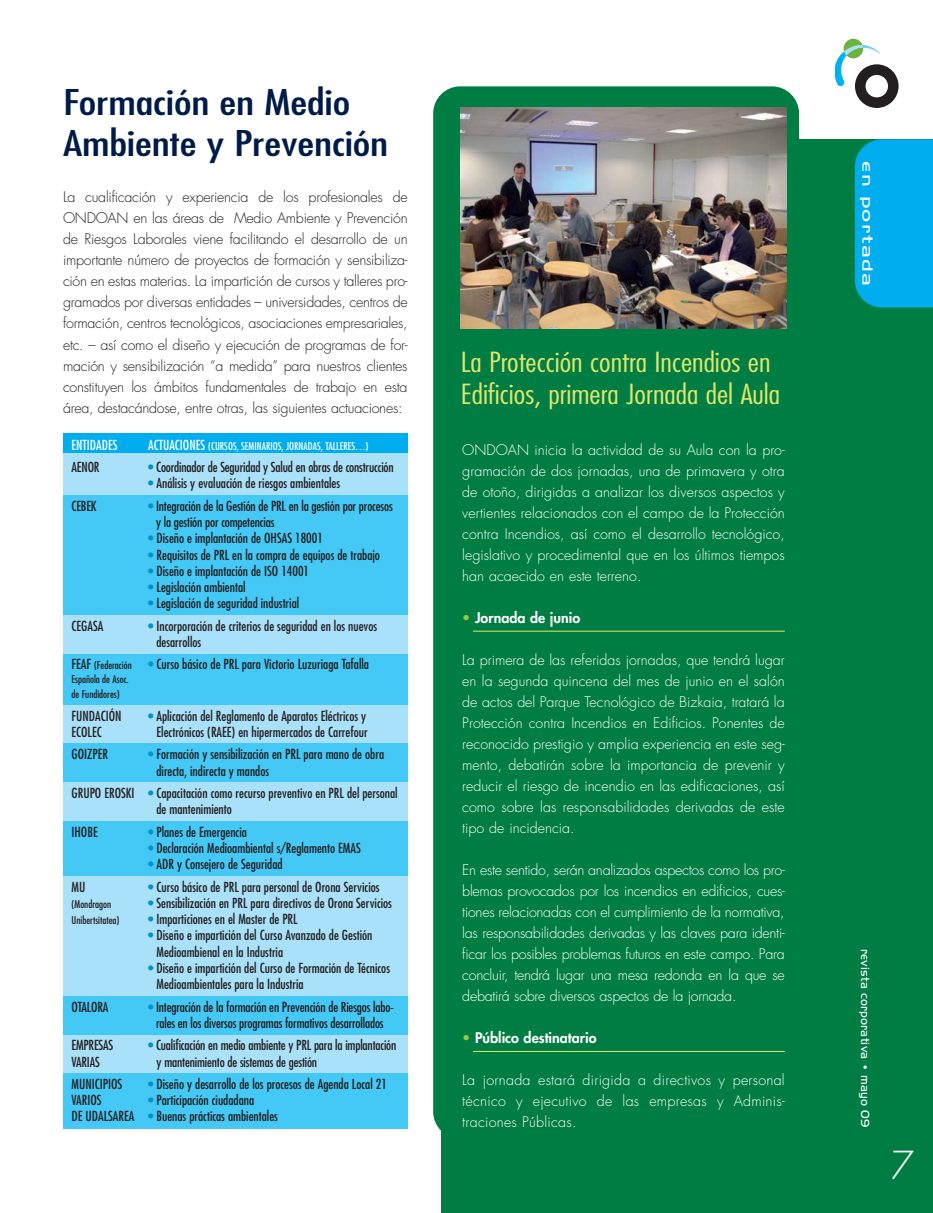
<style>
.page{position:relative;width:933px;height:1213px;background:#fff}
.page>*{position:absolute;margin:0;border:0;box-sizing:border-box;transform-origin:0 0}
.t1{font:300 37.5px "Futura Std";color:#fff}
.t2{font:condensed 34.5px/41.4px "Futura Std";letter-spacing:-.005em;color:#001b48;scale:1.35 1}
.t3{font:300 condensed 27px/32.4px "Futura Std";color:#e0e66d;scale:1.2 1}
.t4{font:300 15px "Handel Got D";letter-spacing:.055em;color:#fff;scale:1.5 1}
.t5{font:300 14.25px/21px "Futura Std";color:#fff;text-align:justify}
.t6{font:300 14.25px/21px "Futura Std";letter-spacing:-.02em;color:#231f20;text-align:justify}
.t7{font:800 14.25px "Futura Std";color:#fff}
.t8{font:condensed 13.5px/16.2px "Futura Std";color:#231f20}
.t9{font:condensed 13.5px "Futura Std";color:#fff}
.t10{font:300 12px "Handel Got D";letter-spacing:.02em;color:#fff}
.t11{font:condensed 10.5px/15px "Futura Std";color:#231f20}
.t12{font:condensed 10.5px "Futura Std";color:#fff}
.s1{font-size:13.5px}
.s2{color:#0092c8}
.s3{font-size:10.5px}
.s4{color:#94c947}
</style>
<div class="page">
<div style="left:441px;top:139px;width:491px;height:1073px;background:#007d43"></div>
<div style="left:433px;top:86px;width:366px;height:1052px;background:#007d43;border-radius:27px"></div>
<hr style="left:473px;top:631px;width:311px;height:1px;background:#e0e66d">
<hr style="left:473px;top:1051px;width:311px;height:1px;background:#e0e66d">
<div style="left:855px;top:139px;width:77px;height:168px;background:#00aeef"></div>
<div style="left:843px;top:39px;width:20px;height:19px;background:#6db33f;border-radius:50%"></div>
<svg style="left:835px;top:42px;width:63px;height:66px"></svg>
<img style="left:461px;top:108px;width:325px;height:220px">
<div style="left:63px;top:446px;width:344px;height:682px;background:#aae1fa"></div>
<div style="left:63px;top:495px;width:344px;height:119px;background:#44c8f5"></div>
<div style="left:63px;top:653px;width:344px;height:51px;background:#44c8f5"></div>
<div style="left:63px;top:743px;width:344px;height:39px;background:#44c8f5"></div>
<div style="left:63px;top:821px;width:344px;height:54px;background:#44c8f5"></div>
<div style="left:63px;top:995px;width:344px;height:39px;background:#44c8f5"></div>
<div style="left:63px;top:1072px;width:344px;height:56px;background:#44c8f5"></div>
<div style="left:63px;top:433px;width:344px;height:19px;background:#00aeef"></div>
<h2 class="t2" style="left:63px;top:83px;width:242px">Formación en Medio<br>Ambiente y Prevención</h2>
<p class="t6" style="left:63px;top:188px;width:346px">La cualificación y experiencia de los profesionales de ONDOAN en las áreas de Medio Ambiente y Prevención de Riesgos Laborales viene facilitando el desarrollo de un importante número de proyectos de formación y sensibiliza&shy;ción en estas materias. La impartición de cursos y talleres pro&shy;gramados por diversas entidades – universidades, centros de formación, centros tecnológicos, asociaciones empresariales, etc. – así como el diseño y ejecución de programas de for&shy;mación y sensibilización “a medida” para nuestros clientes constituyen los ámbitos fundamentales de trabajo en esta área, destacándose, entre otras, las siguientes actuaciones:</p>
<p class="t9" style="left:72px;top:438px;width:48px">ENTIDADES</p>
<p class="t12" style="left:148px;top:441px;width:222px"><span class="s1">ACTUACIONES</span> (CURSOS, SEMINARIOS, JORNADAS, TALLERES…)</p>
<p class="t8" style="left:72px;top:460px;width:30px">AENOR</p>
<p class="t8" style="left:148px;top:460px;width:247px"><span class="s2">•</span> Coordinador de Seguridad y Salud en obras de construcción</p>
<p class="t8" style="left:148px;top:476px;width:193px"><span class="s2">•</span> Análisis y evaluación de riesgos ambientales</p>
<p class="t8" style="left:72px;top:498px;width:27px">CEBEK</p>
<p class="t8" style="left:156px;top:498px;width:238px;text-indent:-8px"><span class="s2">•</span> Integración de la Gestión de PRL en la gestión por procesos y la gestión por competencias</p>
<p class="t8" style="left:148px;top:531px;width:176px"><span class="s2">•</span> Diseño e implantación de OHSAS 18001</p>
<p class="t8" style="left:148px;top:547px;width:233px"><span class="s2">•</span> Requisitos de PRL en la compra de equipos de trabajo</p>
<p class="t8" style="left:148px;top:563px;width:162px"><span class="s2">•</span> Diseño e implantación de ISO 14001</p>
<p class="t8" style="left:148px;top:579px;width:99px"><span class="s2">•</span> Legislación ambiental</p>
<p class="t8" style="left:148px;top:596px;width:153px"><span class="s2">•</span> Legislación de seguridad industrial</p>
<p class="t8" style="left:72px;top:618px;width:33px">CEGASA</p>
<p class="t8" style="left:156px;top:618px;width:222px;text-indent:-8px"><span class="s2">•</span> Incorporación de criterios de seguridad en los nuevos desarrollos</p>
<p class="t8" style="left:72px;top:657px;width:299px">FEAF <span class="s3">(Federación</span> <span class="s2">•</span> Curso básico de PRL para Victorio Luzuriaga Tafalla</p>
<p class="t11" style="left:72px;top:672px;width:59px">Española de Asoc. de Fundidores)</p>
<p class="t8" style="left:72px;top:708px;width:51px">FUNDACIÓN</p>
<p class="t8" style="left:148px;top:708px;width:219px"><span class="s2">•</span> Aplicación del Reglamento de Aparatos Eléctricos y</p>
<p class="t8" style="left:72px;top:724px;width:32px">ECOLEC</p>
<p class="t8" style="left:157px;top:724px;width:213px">Electrónicos (RAEE) en hipermercados de Carrefour</p>
<p class="t8" style="left:72px;top:747px;width:38px">GOIZPER</p>
<p class="t8" style="left:156px;top:747px;width:229px;text-indent:-8px"><span class="s2">•</span> Formación y sensibilización en PRL para mano de obra directa, indirecta y mandos</p>
<p class="t8" style="left:156px;top:785px;width:243px;text-indent:-85px">GRUPO EROSKI <span class="s2">•</span> Capacitación como recurso preventivo en PRL del personal de mantenimiento</p>
<p class="t8" style="left:72px;top:824px;width:28px">IHOBE</p>
<p class="t8" style="left:148px;top:824px;width:100px"><span class="s2">•</span> Planes de Emergencia</p>
<p class="t8" style="left:148px;top:840px;width:214px"><span class="s2">•</span> Declaración Medioambiental s/Reglamento EMAS</p>
<p class="t8" style="left:148px;top:857px;width:136px"><span class="s2">•</span> ADR y Consejero de Seguridad</p>
<p class="t8" style="left:72px;top:879px;width:15px">MU</p>
<p class="t8" style="left:148px;top:879px;width:233px"><span class="s2">•</span> Curso básico de PRL para personal de Orona Servicios</p>
<p class="t11" style="left:72px;top:897px;width:41px">(Mondragon</p>
<p class="t8" style="left:148px;top:895px;width:245px"><span class="s2">•</span> Sensibilización en PRL para directivos de Orona Servicios</p>
<p class="t11" style="left:72px;top:913px;width:49px">Unibertsitatea)</p>
<p class="t8" style="left:148px;top:911px;width:151px"><span class="s2">•</span> Imparticiones en el Master de PRL</p>
<p class="t8" style="left:156px;top:928px;width:217px;text-indent:-8px"><span class="s2">•</span> Diseño e impartición del Curso Avanzado de Gestión<br>Medioambienal en la Industria</p>
<p class="t8" style="left:156px;top:960px;width:235px;text-indent:-8px"><span class="s2">•</span> Diseño e impartición del Curso de Formación de Técnicos<br>Medioambientales para la Industria</p>
<p class="t8" style="left:72px;top:999px;width:38px">OTALORA</p>
<p class="t8" style="left:148px;top:999px;width:247px;text-align:center"><span class="s2">•</span> Integración de la formación en Prevención de Riesgos labo&shy;rales en los diversos programas formativos desarrollados</p>
<p class="t8" style="left:72px;top:1037px;width:43px">EMPRESAS</p>
<p class="t8" style="left:148px;top:1037px;width:250px"><span class="s2">•</span> Cualificación en medio ambiente y PRL para la implantación</p>
<p class="t8" style="left:72px;top:1054px;width:30px">VARIAS</p>
<p class="t8" style="left:157px;top:1054px;width:162px">y mantenimiento de sistemas de gestión</p>
<p class="t8" style="left:72px;top:1076px;width:52px">MUNICIPIOS</p>
<p class="t8" style="left:148px;top:1076px;width:240px"><span class="s2">•</span> Diseño y desarrollo de los procesos de Agenda Local 21</p>
<p class="t8" style="left:72px;top:1092px;width:32px">VARIOS</p>
<p class="t8" style="left:72px;top:1092px;width:208px;text-indent:77px"><span class="s2">•</span> Participación ciudadana<br>DE UDALSAREA <span class="s2">•</span> Buenas prácticas ambientales</p>
<h3 class="t3" style="left:461px;top:347px;width:268px">La Protección contra Incendios en<br>Edificios, primera Jornada del Aula</h3>
<p class="t5" style="left:462px;top:440px;width:324px">ONDOAN inicia la actividad de su Aula con la pro&shy;gramación de dos jornadas, una de primavera y otra de otoño, dirigidas a analizar los diversos aspectos y vertientes relacionados con el campo de la Protección contra Incendios, así como el desarrollo tecnológico, legislativo y procedimental que en los últimos tiempos han acaecido en este terreno.</p>
<p class="t7" style="left:462px;top:610px;width:119px"><span class="s4">•</span> Jornada de junio</p>
<p class="t5" style="left:462px;top:650px;width:324px">La primera de las referidas jornadas, que tendrá lugar en la segunda quincena del mes de junio en el salón de actos del Parque Tecnológico de Bizkaia, tratará la Protección contra Incendios en Edificios. Ponentes de reconocido prestigio y amplia experiencia en este seg&shy;mento, debatirán sobre la importancia de prevenir y reducir el riesgo de incendio en las edificaciones, así como sobre las responsabilidades derivadas de este tipo de incidencia.</p>
<p class="t5" style="left:462px;top:860px;width:324px">En este sentido, serán analizados aspectos como los pro&shy;blemas provocados por los incendios en edificios, cues&shy;tiones relacionadas con el cumplimiento de la normativa, las responsabilidades derivadas y las claves para identi&shy;ficar los posibles problemas futuros en este campo. Para concluir, tendrá lugar una mesa redonda en la que se debatirá sobre diversos aspectos de la jornada.</p>
<p class="t7" style="left:462px;top:1030px;width:136px"><span class="s4">•</span> Público destinatario</p>
<p class="t5" style="left:462px;top:1070px;width:324px">La jornada estará dirigida a directivos y personal técnico y ejecutivo de las empresas y Admi nis - traciones Públicas.</p>
<p class="t4" style="left:876px;top:161px;width:84px;rotate:90deg">en portada</p>
<p class="t10" style="left:872px;top:948px;width:180px;rotate:90deg">revista corporativa • mayo 09</p>
<h1 class="t1" style="left:890px;top:1148px;width:25px">7</h1>
</div>
